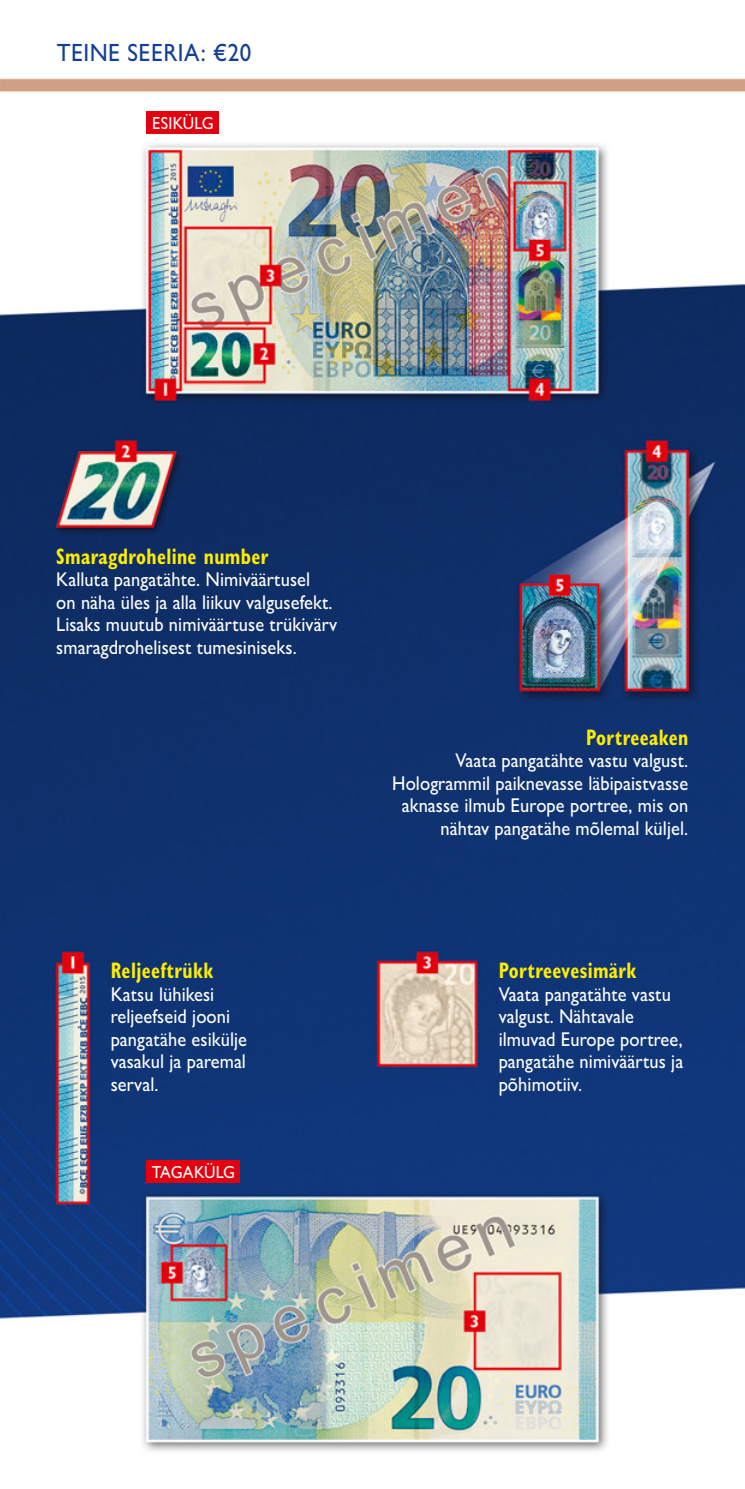
<style>
.page{position:relative;width:745px;height:1489px;background:#fff}
.page>*{position:absolute;margin:0;border:0;box-sizing:border-box;transform-origin:0 0}
.t1{font:500 25px "Gill Sans MT Pro";letter-spacing:.02em;color:#134094;scale:.92 1}
.t2{font:700 condensed 22.5px "Gill Sans MT Pro";letter-spacing:.02em;color:#ffed00;scale:.85 1}
.t3{font:500 20px/22.5px "Gill Sans MT Pro";letter-spacing:.005em;color:#fff;scale:.92 1}
.t4{font:500 17.5px "Gill Sans MT Pro";letter-spacing:-.02em;color:#fff;scale:.92 1}
.t5{font:500 17.5px "Gill Sans MT Pro";letter-spacing:.02em;color:#fff;scale:.92 1}
</style>
<div class="page">
<img style="left:0;top:77px;width:744px;height:1374px">
<div style="left:147px;top:1160px;width:93px;height:22px;background:#e3000f"></div>
<div style="left:147px;top:112px;width:72px;height:22px;background:#e3000f"></div>
<p class="t1" style="left:57px;top:37px;width:213px">TEINE SEERIA: €20</p>
<p class="t5" style="left:152px;top:112px;width:69px">ESIKÜLG</p>
<p class="t2" style="left:56px;top:542px;width:251px">Smaragdroheline number</p>
<p class="t3" style="left:56px;top:568px;width:307px">Kalluta pangatähte. Nimiväärtusel<br>on näha üles ja alla liikuv valgusefekt.<br>Lisaks muutub nimiväärtuse trükivärv smaragdrohelisest tumesiniseks.</p>
<p class="t2" style="left:111px;top:957px;width:122px">Reljeeftrükk</p>
<p class="t3" style="left:111px;top:982px;width:150px">Katsu lühikesi reljeefseid jooni pangatähe esikülje vasakul ja paremal serval.</p>
<p class="t4" style="left:152px;top:1161px;width:92px">TAGAKÜLG</p>
<p class="t2" style="left:585px;top:723px;width:121px">Portreeaken</p>
<p class="t3" style="left:392px;top:749px;width:323px;text-align:right">Vaata pangatähte vastu valgust.<br>Hologrammil paiknevasse läbipaistvasse aknasse ilmub Europe portree, mis on nähtav pangatähe mõlemal küljel.</p>
<p class="t2" style="left:498px;top:957px;width:163px">Portreevesimärk</p>
<p class="t3" style="left:498px;top:982px;width:202px">Vaata pangatähte vastu valgust. Nähtavale ilmuvad Europe portree, pangatähe nimiväärtus ja põhimotiiv.</p>
</div>
